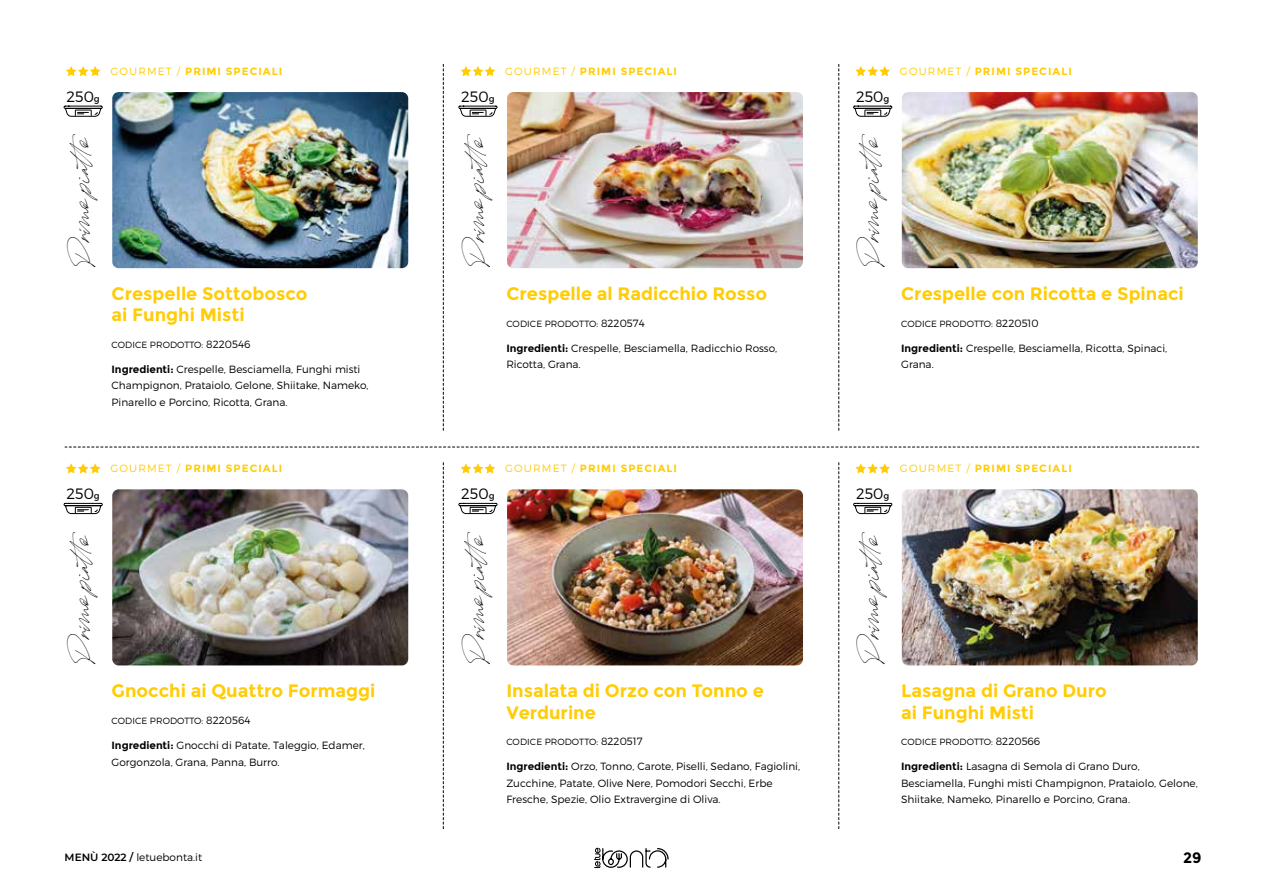
<style>
.page{position:relative;width:1263px;height:893px;background:#fff}
.page>*{position:absolute;margin:0;border:0;box-sizing:border-box;transform-origin:0 0}
.t1{font:700 18px/21px "Montserrat";color:#ffcc05}
.t2{font:300 15px "Montserrat";color:#000}
.t3{font:700 15px "Montserrat";color:#000}
.t4{font:13.5px "Carneys Gallery Script Demo Ver";color:#000}
.t5{font:300 10.5px/16.5px "Montserrat";color:#000}
.t6{font:700 10.5px "Montserrat";letter-spacing:.1em;color:#ffcc05}
.t7{font:300 9px "Montserrat";letter-spacing:.01em;color:#000}
.s1{font-weight:400;font-size:9px}
.s2{font-weight:300}
.s3{font-size:10.5px}
.s4{font-weight:700}
.s5{font-weight:600}
</style>
<div class="page">
<svg style="left:443px;top:64px;width:1px;height:366px"></svg>
<svg style="left:838px;top:64px;width:1px;height:366px"></svg>
<svg style="left:65px;top:447px;width:1134px;height:1px"></svg>
<svg style="left:443px;top:463px;width:1px;height:366px"></svg>
<svg style="left:838px;top:463px;width:1px;height:366px"></svg>
<svg style="left:594px;top:847px;width:75px;height:21px"></svg>
<img style="left:112px;top:92px;width:296px;height:176px">
<svg style="left:63px;top:106px;width:40px;height:11px"></svg>
<svg style="left:66px;top:66px;width:34px;height:10px"></svg>
<img style="left:507px;top:92px;width:296px;height:176px">
<svg style="left:458px;top:106px;width:40px;height:11px"></svg>
<svg style="left:461px;top:66px;width:34px;height:10px"></svg>
<img style="left:902px;top:92px;width:296px;height:176px">
<svg style="left:853px;top:106px;width:39px;height:11px"></svg>
<svg style="left:855px;top:66px;width:35px;height:10px"></svg>
<img style="left:112px;top:489px;width:296px;height:176px">
<svg style="left:63px;top:503px;width:40px;height:11px"></svg>
<svg style="left:66px;top:463px;width:34px;height:10px"></svg>
<img style="left:507px;top:489px;width:296px;height:176px">
<svg style="left:458px;top:503px;width:40px;height:11px"></svg>
<svg style="left:461px;top:463px;width:34px;height:10px"></svg>
<img style="left:902px;top:489px;width:296px;height:176px">
<svg style="left:853px;top:503px;width:39px;height:11px"></svg>
<svg style="left:855px;top:463px;width:35px;height:10px"></svg>
<h2 class="t2" style="left:66px;top:88px;width:35px">250<span class="s1">g</span></h2>
<p class="t6" style="left:110px;top:65px;width:173px"><span class="s2">GOURMET /</span> PRIMI SPECIALI</p>
<p class="t4" style="left:75px;top:267px;width:136px;rotate:-90deg">Primo piatto</p>
<h1 class="t1" style="left:112px;top:283px;width:197px">Crespelle Sottobosco ai Funghi Misti</h1>
<p class="t7" style="left:112px;top:339px;width:140px">CODICE PRODOTTO: <span class="s3">8220546</span></p>
<p class="t5" style="left:112px;top:361px;width:259px"><span class="s4">Ingredienti:</span> Crespelle, Besciamella, Funghi misti<br>Champignon, Prataiolo, Gelone, Shiitake, Nameko,<br>Pinarello e Porcino, Ricotta, Grana.</p>
<h2 class="t2" style="left:66px;top:485px;width:35px">250<span class="s1">g</span></h2>
<p class="t6" style="left:110px;top:462px;width:173px"><span class="s2">GOURMET /</span> PRIMI SPECIALI</p>
<p class="t4" style="left:75px;top:664px;width:136px;rotate:-90deg">Primo piatto</p>
<h1 class="t1" style="left:112px;top:681px;width:265px">Gnocchi ai Quattro Formaggi</h1>
<p class="t7" style="left:112px;top:715px;width:140px">CODICE PRODOTTO: <span class="s3">8220564</span></p>
<p class="t5" style="left:112px;top:737px;width:255px"><span class="s4">Ingredienti:</span> Gnocchi di Patate, Taleggio, Edamer,<br>Gorgonzola, Grana, Panna, Burro.</p>
<h2 class="t2" style="left:461px;top:88px;width:35px">250<span class="s1">g</span></h2>
<p class="t6" style="left:505px;top:65px;width:173px"><span class="s2">GOURMET /</span> PRIMI SPECIALI</p>
<p class="t4" style="left:470px;top:267px;width:136px;rotate:-90deg">Primo piatto</p>
<h1 class="t1" style="left:506px;top:283px;width:262px">Crespelle al Radicchio Rosso</h1>
<p class="t7" style="left:506px;top:318px;width:140px">CODICE PRODOTTO: <span class="s3">8220574</span></p>
<p class="t5" style="left:506px;top:340px;width:272px"><span class="s4">Ingredienti:</span> Crespelle, Besciamella, Radicchio Rosso,<br>Ricotta, Grana.</p>
<h2 class="t2" style="left:461px;top:485px;width:35px">250<span class="s1">g</span></h2>
<p class="t6" style="left:505px;top:462px;width:173px"><span class="s2">GOURMET /</span> PRIMI SPECIALI</p>
<p class="t4" style="left:470px;top:664px;width:136px;rotate:-90deg">Primo piatto</p>
<h1 class="t1" style="left:506px;top:681px;width:259px">Insalata di Orzo con Tonno e<br>Verdurine</h1>
<p class="t7" style="left:506px;top:736px;width:138px">CODICE PRODOTTO: <span class="s3">8220517</span></p>
<p class="t5" style="left:506px;top:758px;width:295px"><span class="s4">Ingredienti:</span> Orzo, Tonno, Carote, Piselli, Sedano, Fagiolini,<br>Zucchine, Patate, Olive Nere, Pomodori Secchi, Erbe<br>Fresche, Spezie, Olio Extravergine di Oliva.</p>
<h2 class="t2" style="left:856px;top:88px;width:35px">250<span class="s1">g</span></h2>
<p class="t6" style="left:900px;top:65px;width:173px"><span class="s2">GOURMET /</span> PRIMI SPECIALI</p>
<p class="t4" style="left:865px;top:267px;width:136px;rotate:-90deg">Primo piatto</p>
<h1 class="t1" style="left:901px;top:283px;width:284px">Crespelle con Ricotta e Spinaci</h1>
<p class="t7" style="left:901px;top:318px;width:139px">CODICE PRODOTTO: <span class="s3">8220510</span></p>
<p class="t5" style="left:901px;top:340px;width:268px"><span class="s4">Ingredienti:</span> Crespelle, Besciamella, Ricotta, Spinaci,<br>Grana.</p>
<h2 class="t2" style="left:856px;top:485px;width:35px">250<span class="s1">g</span></h2>
<p class="t6" style="left:900px;top:462px;width:173px"><span class="s2">GOURMET /</span> PRIMI SPECIALI</p>
<p class="t4" style="left:865px;top:664px;width:136px;rotate:-90deg">Primo piatto</p>
<h1 class="t1" style="left:901px;top:681px;width:207px">Lasagna di Grano Duro ai Funghi Misti</h1>
<p class="t7" style="left:901px;top:736px;width:141px">CODICE PRODOTTO: <span class="s3">8220566</span></p>
<p class="t5" style="left:901px;top:758px;width:298px"><span class="s4">Ingredienti:</span> Lasagna di Semola di Grano Duro,<br>Besciamella, Funghi misti Champignon, Prataiolo, Gelone,<br>Shiitake, Nameko, Pinarello e Porcino, Grana.</p>
<p class="t5" style="left:65px;top:849px;width:139px"><span class="s5">MENÙ 2022 /</span> letuebonta.it</p>
<h2 class="t3" style="left:1183px;top:849px;width:20px">29</h2>
</div>
